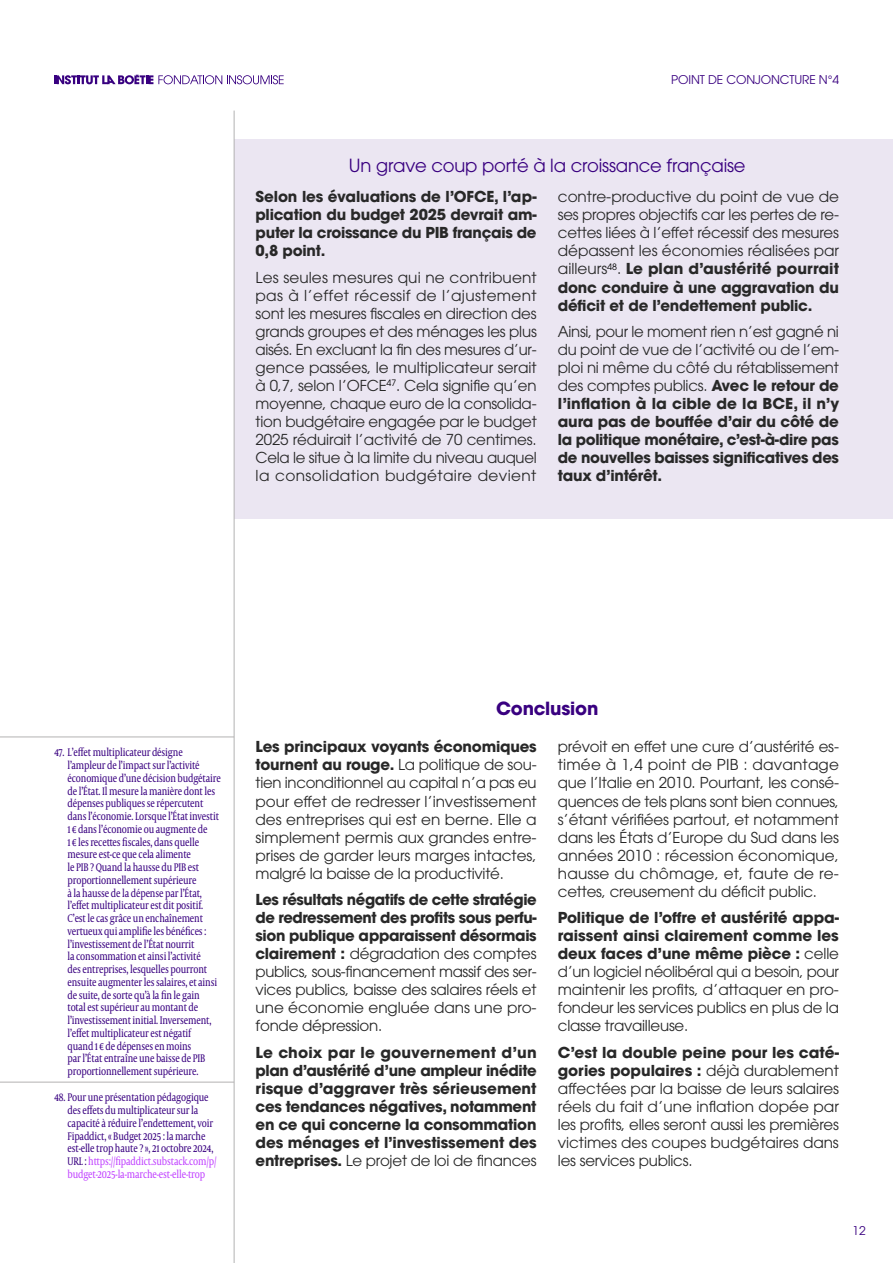
<style>
.page{position:relative;width:893px;height:1263px;background:#fff}
.page>*{position:absolute;margin:0;border:0;box-sizing:border-box;transform-origin:0 0}
.Intertitres{font:18px "ITC Avant Garde Pro";letter-spacing:-.01em;color:#390080}
.Grand_titre{font:700 18px "ITC Avant Garde Pro";letter-spacing:-.01em;color:#390080}
.Texte_courant{font:15px/18px "ITC Avant Garde Pro";letter-spacing:-.015em;color:#282828;text-align:justify}
.Texte_courant-2{font:700 15px/18px "ITC Avant Garde Pro";letter-spacing:-.02em;color:#282828;text-align:justify}
.t1{font:12px "ITC Avant Garde Pro";letter-spacing:-.01em;color:#390080}
.t2{font:11.25px/12.8px "Capitolium News 2";letter-spacing:-.015em;color:#390080;scale:.8 1}
.s1{font-weight:700}
.s2{font-weight:400}
.s3{color:#c142ff}
</style>
<div class="page">
<div style="left:234px;top:139px;width:659px;height:380px;background:#ebe6f2"></div>
<svg style="left:54px;top:75px;width:230px;height:9px"></svg>
<hr style="left:234px;top:111px;width:1px;height:1152px;background:#b3b2b2">
<hr style="left:0;top:737px;width:234px;height:1px;background:#b3b2b2">
<hr style="left:0;top:1082px;width:234px;height:1px;background:#b3b2b2">
<p class="t1" style="left:671px;top:72px;width:169px">POINT DE CONJONCTURE N°4</p>
<p class="Intertitres" style="left:349px;top:154px;width:398px">Un grave coup porté à la croissance française</p>
<p class="Texte_courant-2" style="left:256px;top:188px;width:283px">Selon les évaluations de l’OFCE, l’ap&shy;plication du budget 2025 devrait am&shy;puter la croissance du PIB français de 0,8 point.</p>
<p class="Texte_courant" style="left:256px;top:268px;width:283px">Les seules mesures qui ne contribuent pas à l’effet récessif de l’ajustement sont les mesures fiscales en direction des grands groupes et des ménages les plus aisés. En excluant la fin des mesures d’ur&shy;gence passées, le multiplicateur serait à 0,7, selon l’OFCE<sup>47</sup>. Cela signifie qu’en moyenne, chaque euro de la consolida&shy;tion budgétaire engagée par le budget 2025 réduirait l’activité de 70 centimes.<br>Cela le situe à la limite du niveau auquel la consolidation budgétaire devient</p>
<p class="Texte_courant" style="left:558px;top:188px;width:283px">contre-productive du point de vue de ses propres objectifs car les pertes de re&shy;cettes liées à l’effet récessif des mesures dépassent les économies réalisées par ailleurs<sup>48</sup>. <span class="s1">Le plan d’austérité pourrait donc conduire à une aggravation du déficit et de l’endettement public.</span></p>
<p class="Texte_courant-2" style="left:558px;top:322px;width:283px"><span class="s2">Ainsi, pour le moment rien n’est gagné ni du point de vue de l’activité ou de l’em&shy;ploi ni même du côté du rétablissement des comptes publics.</span> Avec le retour de l’inflation à la cible de la BCE, il n’y aura pas de bouffée d’air du côté de la politique monétaire, c’est-à-dire pas de nouvelles baisses significatives des taux d’intérêt.</p>
<p class="t2" style="left:68px;top:746px;width:193px;text-indent:-14px">47. L’effet multiplicateur désigne l’ampleur de l’impact sur l’activité économique d’une décision budgétaire de l’État. Il mesure la manière dont les dépenses publiques se répercutent dans l’économie. Lorsque l’État investit 1 € dans l’économie ou augmente de<br>1 € les recettes fiscales, dans quelle mesure est-ce que cela alimente<br>le PIB ? Quand la hausse du PIB est proportionnellement supérieure<br>à la hausse de la dépense par l’État, l’effet multiplicateur est dit positif.<br>C’est le cas grâce un enchaînement vertueux qui amplifie les bénéfices : l’investissement de l’État nourrit<br>la consommation et ainsi l’activité<br>des entreprises, lesquelles pourront ensuite augmenter les salaires, et ainsi de suite, de sorte qu’à la fin le gain total est supérieur au montant de l’investissement initial. Inversement, l’effet multiplicateur est négatif<br>quand 1 € de dépenses en moins<br>par l’État entraîne une baisse de PIB proportionnellement supérieure.</p>
<p class="t2" style="left:68px;top:1091px;width:188px;text-indent:-14px">48. Pour une présentation pédagogique des effets du multiplicateur sur la capacité à réduire l’endettement, voir Fipaddict, « Budget 2025 : la marche est-elle trop haute ? », 21 octobre 2024, URL : <span class="s3">https://fipaddict.substack.com/p/ budget-2025-la-marche-est-elle-trop</span></p>
<p class="Grand_titre" style="left:496px;top:696px;width:104px">Conclusion</p>
<p class="Texte_courant" style="left:256px;top:738px;width:283px"><span class="s1">Les principaux voyants économiques tournent au rouge.</span> La politique de sou&shy;tien inconditionnel au capital n’a pas eu pour effet de redresser l’investissement des entreprises qui est en berne. Elle a simplement permis aux grandes entre&shy;prises de garder leurs marges intactes, malgré la baisse de la productivité.</p>
<p class="Texte_courant" style="left:256px;top:890px;width:283px"><span class="s1">Les résultats négatifs de cette stratégie de redressement des profits sous perfu&shy;sion publique apparaissent désormais clairement :</span> dégradation des comptes publics, sous-financement massif des ser&shy;vices publics, baisse des salaires réels et une économie engluée dans une pro&shy;fonde dépression.</p>
<p class="Texte_courant-2" style="left:256px;top:1043px;width:283px">Le choix par le gouvernement d’un plan d’austérité d’une ampleur inédite risque d’aggraver très sérieusement ces tendances négatives, notamment en ce qui concerne la consommation des ménages et l’investissement des entreprises. <span class="s2">Le projet de loi de finances</span></p>
<p class="Texte_courant" style="left:558px;top:738px;width:283px">prévoit en effet une cure d’austérité es&shy;timée à 1,4 point de PIB : davantage que l’Italie en 2010. Pourtant, les consé&shy;quences de tels plans sont bien connues, s’étant vérifiées partout, et notamment dans les États d’Europe du Sud dans les années 2010 : récession économique, hausse du chômage, et, faute de re&shy;cettes, creusement du déficit public.</p>
<p class="Texte_courant" style="left:558px;top:908px;width:283px"><span class="s1">Politique de l’offre et austérité appa&shy;raissent ainsi clairement comme les deux faces d’une même pièce :</span> celle d’un logiciel néolibéral qui a besoin, pour maintenir les profits, d’attaquer en pro&shy;fondeur les services publics en plus de la classe travailleuse.</p>
<p class="Texte_courant" style="left:558px;top:1043px;width:283px"><span class="s1">C’est la double peine pour les caté&shy;gories populaires :</span> déjà durablement affectées par la baisse de leurs salaires réels du fait d’une inflation dopée par les profits, elles seront aussi les premières victimes des coupes budgétaires dans les services publics.</p>
<p class="t1" style="left:853px;top:1223px;width:15px">12</p>
</div>
